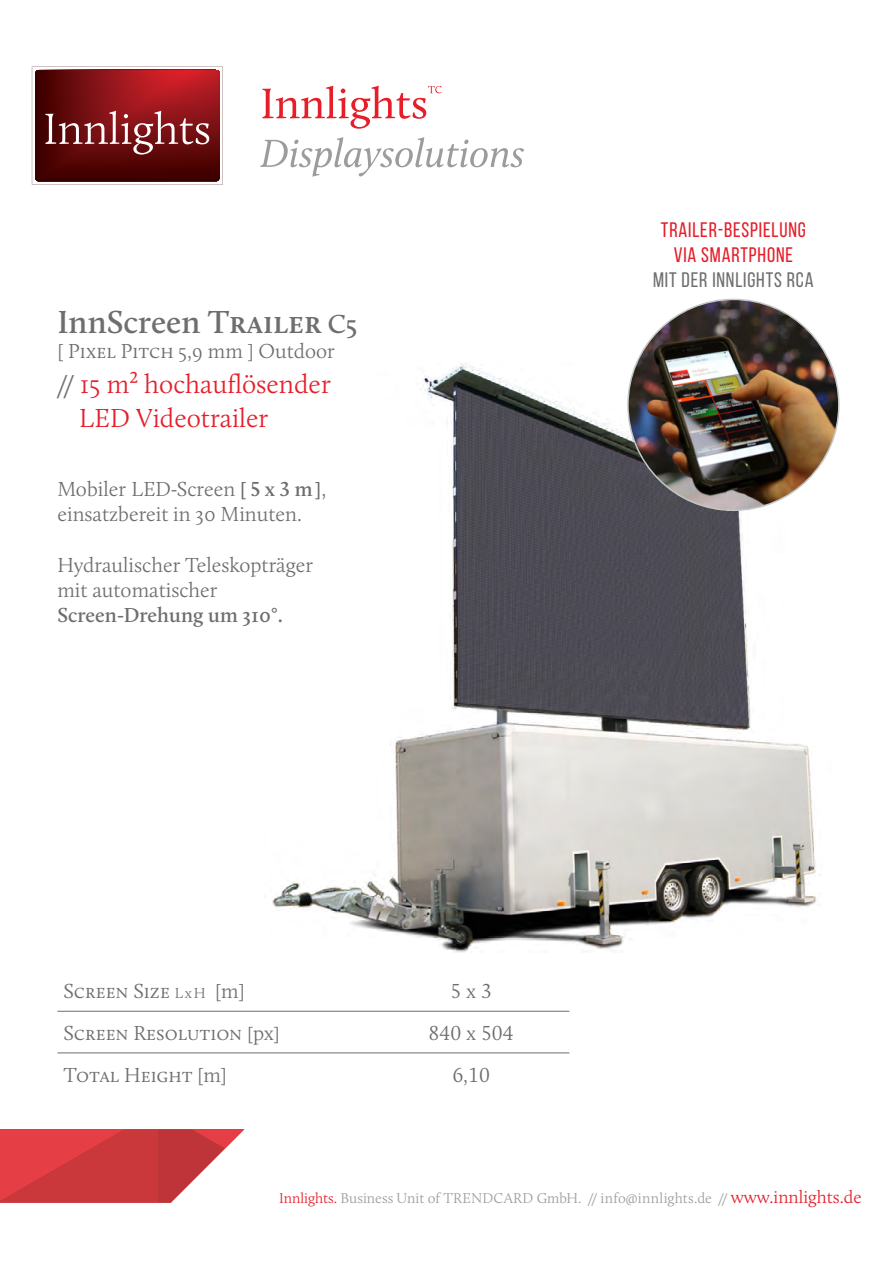
<style>
.page{position:relative;width:893px;height:1263px;background:#fff}
.page>*{position:absolute;margin:0;border:0;box-sizing:border-box;transform-origin:0 0}
.t1{font:600 33px "Calluna";color:#6e6e6e}
.t2{font:300 27px/34.5px "Calluna";color:#e51e2a}
.t3{font:300 21px/25.2px "Calluna";color:#6e6e6e}
.t4{font:21px/25.2px "Bebas Neue";letter-spacing:.04em;color:#e51e2a;text-align:center}
.t5{font:600 21px "Calluna";color:#6e6e6e}
.t6{font:21px "Bebas Neue";letter-spacing:.04em;color:#6e6e6e}
.t7{font:300 14.7px "Calluna";color:#9c9c9d}
.s1{font-size:27px}
.s2{color:#6e6e6e}
.s3{font-weight:600}
.s4{font-size:15px}
.s5{color:#e51e2a}
.s6{font-size:18px;color:#e51e2a}
</style>
<div class="page">
<svg style="left:260px;top:137px;width:264px;height:40px"></svg>
<svg style="left:262px;top:86px;width:180px;height:43px"></svg>
<svg style="left:32px;top:67px;width:191px;height:118px;background:#842c2e"></svg>
<svg style="left:0;top:1129px;width:244px;height:74px;background:#d75559"></svg>
<img style="left:272px;top:362px;width:559px;height:591px">
<hr style="left:57px;top:1011px;width:316px;height:1px;background:#6e6e6e">
<hr style="left:373px;top:1011px;width:196px;height:1px;background:#6e6e6e">
<hr style="left:57px;top:1053px;width:316px;height:1px;background:#6e6e6e">
<hr style="left:373px;top:1053px;width:196px;height:1px;background:#6e6e6e">
<img style="left:628px;top:299px;width:211px;height:211px;border-radius:105px">
<h1 class="t1" style="left:57px;top:302px;width:302px">InnScreen Trailer <span class="s1">C5</span></h1>
<p class="t3" style="left:57px;top:338px;width:279px">[ Pixel Pitch 5,9 mm ] Outdoor</p>
<p class="t2" style="left:79px;top:366px;width:253px;text-indent:-22px"><span class="s2">//</span> 15 m² hochauflösender<br>LED Videotrailer</p>
<p class="t3" style="left:57px;top:476px;width:270px">Mobiler LED-Screen <span class="s3">[ 5 x 3 m ]</span>, einsatzbereit in 30 Minuten.</p>
<p class="t3" style="left:57px;top:552px;width:257px">Hydraulischer Teleskopträger mit automatischer</p>
<p class="t5" style="left:57px;top:602px;width:227px">Screen-Drehung um 310°.</p>
<p class="t4" style="left:661px;top:217px;width:146px">TRAILER-BESPIELUNG<br>VIA SMARTPHONE</p>
<p class="t6" style="left:653px;top:268px;width:162px">MIT DER INNLIGHTS RCA</p>
<p class="t3" style="left:63px;top:978px;width:183px">Screen Size <span class="s4">LxH</span> [m]</p>
<p class="t3" style="left:450px;top:978px;width:43px">5 x 3</p>
<p class="t3" style="left:63px;top:1020px;width:218px">Screen Resolution [px]</p>
<p class="t3" style="left:429px;top:1020px;width:87px">840 x 504</p>
<p class="t3" style="left:63px;top:1062px;width:165px">Total Height [m]</p>
<p class="t3" style="left:452px;top:1062px;width:39px">6,10</p>
<p class="t7" style="left:279px;top:1189px;width:584px"><span class="s5">Innlights.</span> Business Unit of TRENDCARD GmbH. // info@innlights.de // <span class="s6">www.innlights.de</span></p>
</div>
